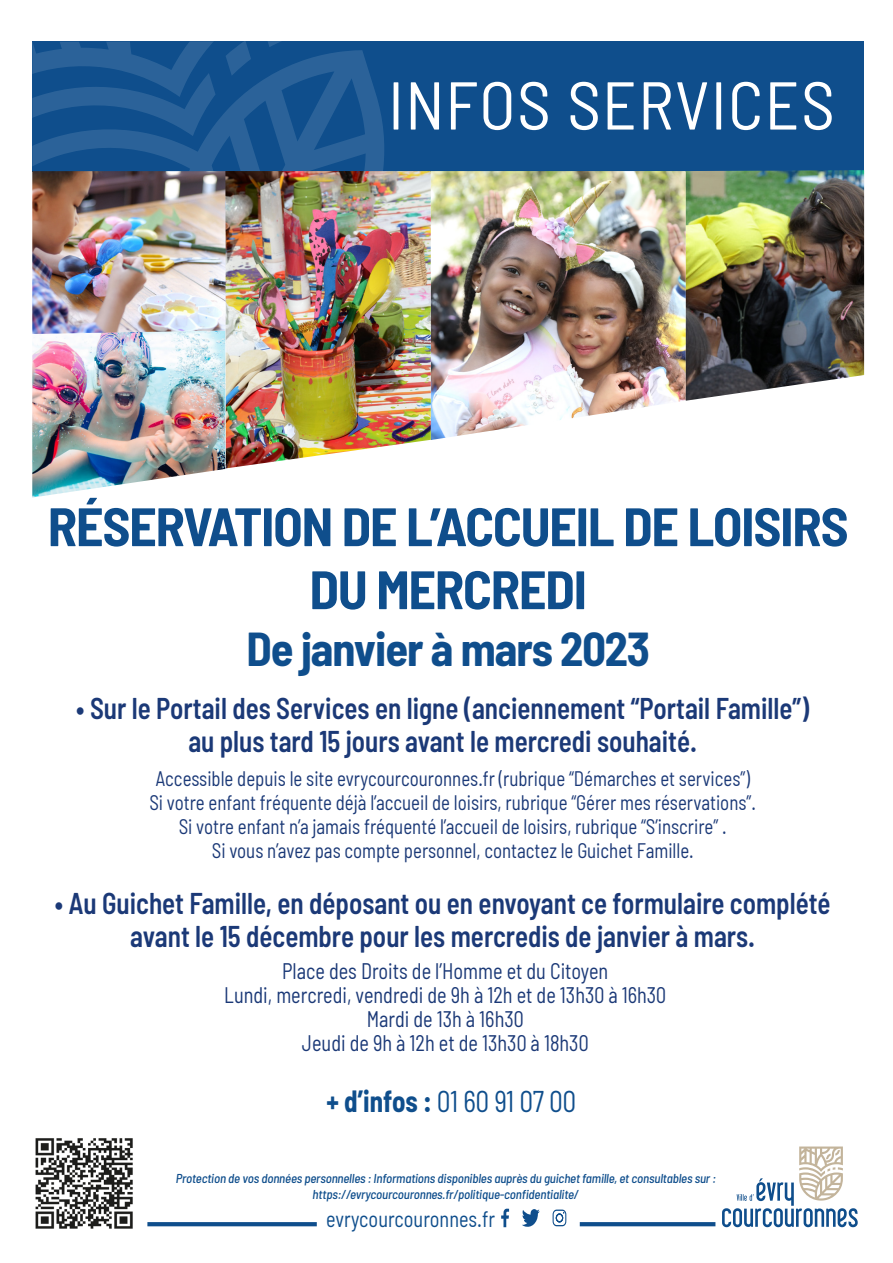
<style>
.page{position:relative;width:893px;height:1263px;background:#fff}
.page>*{position:absolute;margin:0;border:0;box-sizing:border-box;transform-origin:0 0}
.t1{font:semi-condensed 67.5px "Barlow";letter-spacing:.02em;color:#fff}
.t2{font:700 semi-condensed 54px/63px "Barlow";letter-spacing:-.02em;color:#0f4e8c;text-align:center}
.t3{font:700 semi-condensed 46.5px "Barlow";letter-spacing:-.02em;color:#0f4e8c}
.subtitle{font:600 semi-condensed 30px/33px "Barlow";color:#1b3977;text-align:center;scale:.9 1}
.subtitle-2{font:semi-condensed 30px "Barlow";color:#0f4e8c;scale:.9 1}
.subtitle-3{font:semi-condensed 22.5px "Barlow";color:#1b3977;scale:.9 1}
.subtitle-4{font:semi-condensed 22.5px "Barlow";color:#0f4e8c;scale:.9 1}
.subtitle-5{font:semi-condensed 21px "Barlow";color:#1b3977;scale:.9 1}
.t4{font:italic 500 semi-condensed 12.9px "Barlow";letter-spacing:-.01em;color:#0f4e8c}
.s1{font-weight:700}
</style>
<div class="page">
<div style="left:32px;top:41px;width:832px;height:130px;background:#0f4e8c"></div>
<svg style="left:32px;top:41px;width:352px;height:130px"></svg>
<img style="left:32px;top:334px;width:193px;height:163px">
<img style="left:32px;top:171px;width:193px;height:163px">
<img style="left:225px;top:171px;width:206px;height:297px">
<img style="left:431px;top:171px;width:255px;height:269px">
<img style="left:686px;top:170px;width:178px;height:231px">
<svg style="left:722px;top:1146px;width:136px;height:81px"></svg>
<svg style="left:580px;top:1222px;width:135px;height:4px"></svg>
<svg style="left:553px;top:1209px;width:13px;height:17px"></svg>
<svg style="left:501px;top:1208px;width:8px;height:19px"></svg>
<svg style="left:522px;top:1209px;width:18px;height:18px"></svg>
<svg style="left:147px;top:1222px;width:170px;height:4px"></svg>
<img style="left:35px;top:1138px;width:98px;height:91px">
<p class="t1" style="left:388px;top:63px;width:448px">INFOS SERVICES</p>
<p class="t2" style="left:48px;top:494px;width:802px">RÉSERVATION DE L’ACCUEIL DE LOISIRS<br>DU MERCREDI</p>
<p class="t3" style="left:246px;top:620px;width:405px">De janvier à mars 2023</p>
<p class="subtitle" style="left:76px;top:691px;width:816px">• Sur le Portail des Services en ligne (anciennement “Portail Famille”)</p>
<p class="subtitle" style="left:188px;top:724px;width:567px">au plus tard 15 jours avant le mercredi souhaité.</p>
<p class="subtitle-5" style="left:155px;top:766px;width:662px">Accessible depuis le site evrycourcouronnes.fr (rubrique “Démarches et services”)</p>
<p class="subtitle-5" style="left:149px;top:790px;width:675px">Si votre enfant fréquente déjà l’accueil de loisirs, rubrique “Gérer mes réservations”.</p>
<p class="subtitle-5" style="left:179px;top:814px;width:610px">Si votre enfant n’a jamais fréquenté l’accueil de loisirs, rubrique “S’inscrire” .</p>
<p class="subtitle-5" style="left:212px;top:838px;width:537px">Si vous n’avez pas compte personnel, contactez le Guichet Famille.</p>
<p class="subtitle" style="left:55px;top:886px;width:864px">• Au Guichet Famille, en déposant ou en envoyant ce formulaire complété avant le 15 décembre pour les mercredis de janvier à mars.</p>
<p class="subtitle-3" style="left:282px;top:957px;width:364px">Place des Droits de l’Homme et du Citoyen</p>
<p class="subtitle-3" style="left:224px;top:981px;width:492px">Lundi, mercredi, vendredi de 9h à 12h et de 13h30 à 16h30</p>
<p class="subtitle-3" style="left:367px;top:1005px;width:176px">Mardi de 13h à 16h30</p>
<p class="subtitle-3" style="left:302px;top:1029px;width:320px">Jeudi de 9h à 12h et de 13h30 à 18h30</p>
<p class="subtitle-2" style="left:326px;top:1082px;width:279px"><span class="s1">+ d’infos :</span> 01 60 91 07 00</p>
<p class="t4" style="left:176px;top:1169px;width:542px">Protection de vos données personnelles : Informations disponibles auprès du guichet famille, et consultables sur :</p>
<p class="t4" style="left:313px;top:1185px;width:268px">https://evrycourcouronnes.fr/politique-confidentialite/</p>
<p class="subtitle-4" style="left:326px;top:1205px;width:189px">evrycourcouronnes.fr</p>
</div>
